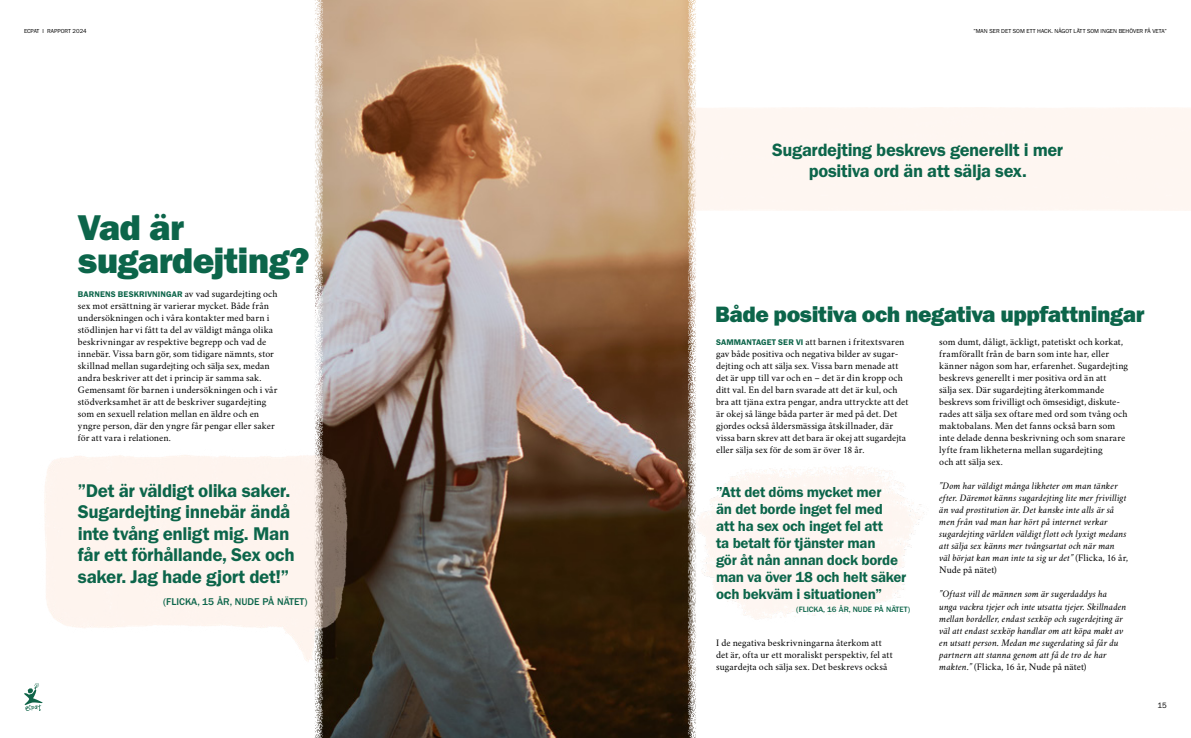
<style>
.page{position:relative;width:1191px;height:738px;background:#fff}
.page>*{position:absolute;margin:0;border:0;box-sizing:border-box;transform-origin:0 0}
.t1{font:37px/33px "Franklin Gothic URW Hea";letter-spacing:-.025em;color:#0c654a}
.t2{font:23px "Franklin Gothic URW Hea";letter-spacing:-.02em;color:#0c654a}
.t3{font:19px/21.6px "Franklin Gothic URW Dem";letter-spacing:-.02em;color:#0c654a}
.t4{font:18.4px/20.9px "Franklin Gothic URW Dem";letter-spacing:-.02em;color:#0c654a;text-align:center}
.t5{font:15px/17px "Franklin Gothic URW Dem";letter-spacing:-.02em;color:#0c654a}
.t6{font:500 10.1px "ITC Franklin Gothic Std";color:#0c654a}
.t7{font:10px/12px "Crimson";letter-spacing:.005em;color:#000}
.t8{font:italic 10px/12px "Crimson";letter-spacing:.005em;color:#000}
.t9{font:8.5px "Franklin Gothic URW Dem";letter-spacing:.015em;color:#0c654a}
.t10{font:500 8px "ITC Franklin Gothic Std";color:#0c654a}
.t11{font:8px "Franklin Gothic URW Boo";color:#000}
.t12{font:6px "Franklin Gothic URW Boo";color:#000}
.s1{font-family:"Crimson";font-size:10px;color:#000}
.s2{font-style:normal}
.s3{font-family:"Franklin Gothic URW Dem";font-size:8.5px;color:#0c654a}
</style>
<div class="page">
<img style="left:315px;top:0;width:381px;height:737px">
<img style="left:44px;top:425px;width:315px;height:244px">
<svg style="left:24px;top:683px;width:19px;height:28px"></svg>
<p class="t12" style="left:24px;top:27px;width:64px">ECPAT I RAPPORT 2024</p>
<p class="t12" style="left:973px;top:27px;width:195px">”MAN SER DET SOM ETT HACK. NÅGOT LÄTT SOM INGEN BEHÖVER FÅ VETA”</p>
<h1 class="t1" style="left:78px;top:210px;width:233px">Vad är sugardejting?</h1>
<p class="t9" style="left:78px;top:289px;width:201px">BARNENS BESKRIVNINGAR <span class="s1">av vad sugardejting och</span></p>
<p class="t7" style="left:78px;top:298px;width:201px">sex mot ersättning är varierar mycket. Både från undersökningen och i våra kontakter med barn i stödlinjen har vi fått ta del av väldigt många olika beskrivningar av respektive begrepp och vad de innebär. Vissa barn gör, som tidigare nämnts, stor skillnad mellan sugardejting och sälja sex, medan andra beskriver att det i princip är samma sak.<br>Gemensamt för barnen i undersökningen och i vår stödverksamhet är att de beskriver sugardejting som en sexuell relation mellan en äldre och en yngre person, där den yngre får pengar eller saker för att vara i relationen.</p>
<h3 class="t3" style="left:78px;top:479px;width:218px">”Det är väldigt olika saker.<br>Sugardejting innebär ändå inte tvång enligt mig. Man får ett förhållande, Sex och saker. Jag hade gjort det!”</h3>
<p class="t6" style="left:163px;top:595px;width:146px">(FLICKA, 15 ÅR, NUDE PÅ NÄTET)</p>
<h3 class="t4" style="left:772px;top:139px;width:293px">Sugardejting beskrevs generellt i mer positiva ord än att sälja sex.</h3>
<h2 class="t2" style="left:715px;top:299px;width:431px">Både positiva och negativa uppfattningar</h2>
<p class="t7" style="left:939px;top:334px;width:190px">som dumt, dåligt, äckligt, patetiskt och korkat, framförallt från de barn som inte har, eller känner någon som har, erfarenhet. Sugardejting beskrevs generellt i mer positiva ord än att<br>sälja sex. Där sugardejting återkommande beskrevs som frivilligt och ömsesidigt, diskute&shy;rades att sälja sex oftare med ord som tvång och maktobalans. Men det fanns också barn som inte delade denna beskrivning och som snarare lyfte fram likheterna mellan sugardejting<br>och att sälja sex.</p>
<p class="t8" style="left:939px;top:479px;width:190px">”Dom har väldigt många likheter om man tänker efter. Däremot känns sugardejting lite mer frivilligt än vad prostitution är. Det kanske inte alls är så men från vad man har hört på internet verkar sugardejting världen väldigt flott och lyxigt medans att sälja sex känns mer tvångsartat och när man väl börjat kan man inte ta sig ur det” <span class="s2">(Flicka, 16 år, Nude på nätet)</span></p>
<p class="t8" style="left:939px;top:587px;width:189px">”Oftast vill de männen som är sugerdaddys ha unga vackra tjejer och inte utsatta tjejer. Skillnaden mellan bordeller, endast sexköp och sugerdejting är väl att endast sexköp handlar om att köpa makt av en utsatt person. Medan me sugerdating så får du partnern att stanna genom att få de tro de har makten.” <span class="s2">(Flicka, 16 år, Nude på nätet)</span></p>
<p class="t7" style="left:716px;top:334px;width:194px"><span class="s3">SAMMANTAGET SER VI</span> att barnen i fritextsvaren gav både positiva och negativa bilder av sugar&shy;dejting och att sälja sex. Vissa barn menade att det är upp till var och en – det är din kropp och ditt val. En del barn svarade att det är kul, och bra att tjäna extra pengar, andra uttryckte att det är okej så länge båda parter är med på det. Det gjordes också åldersmässiga åtskillnader, där vissa barn skrev att det bara är okej att sugardejta eller sälja sex för de som är över 18 år.</p>
<h3 class="t5" style="left:716px;top:482px;width:192px">”Att det döms mycket mer<br>än det borde inget fel med<br>att ha sex och inget fel att<br>ta betalt för tjänster man<br>gör åt nån annan dock borde man va över 18 och helt säker och bekväm i situationen”</h3>
<p class="t10" style="left:796px;top:604px;width:115px">(FLICKA, 16 ÅR, NUDE PÅ NÄTET)</p>
<p class="t7" style="left:716px;top:634px;width:178px">I de negativa beskrivningarna återkom att det är, ofta ur ett moraliskt perspektiv, fel att sugardejta och sälja sex. Det beskrevs också</p>
<p class="t11" style="left:1157px;top:699px;width:11px">15</p>
</div>
